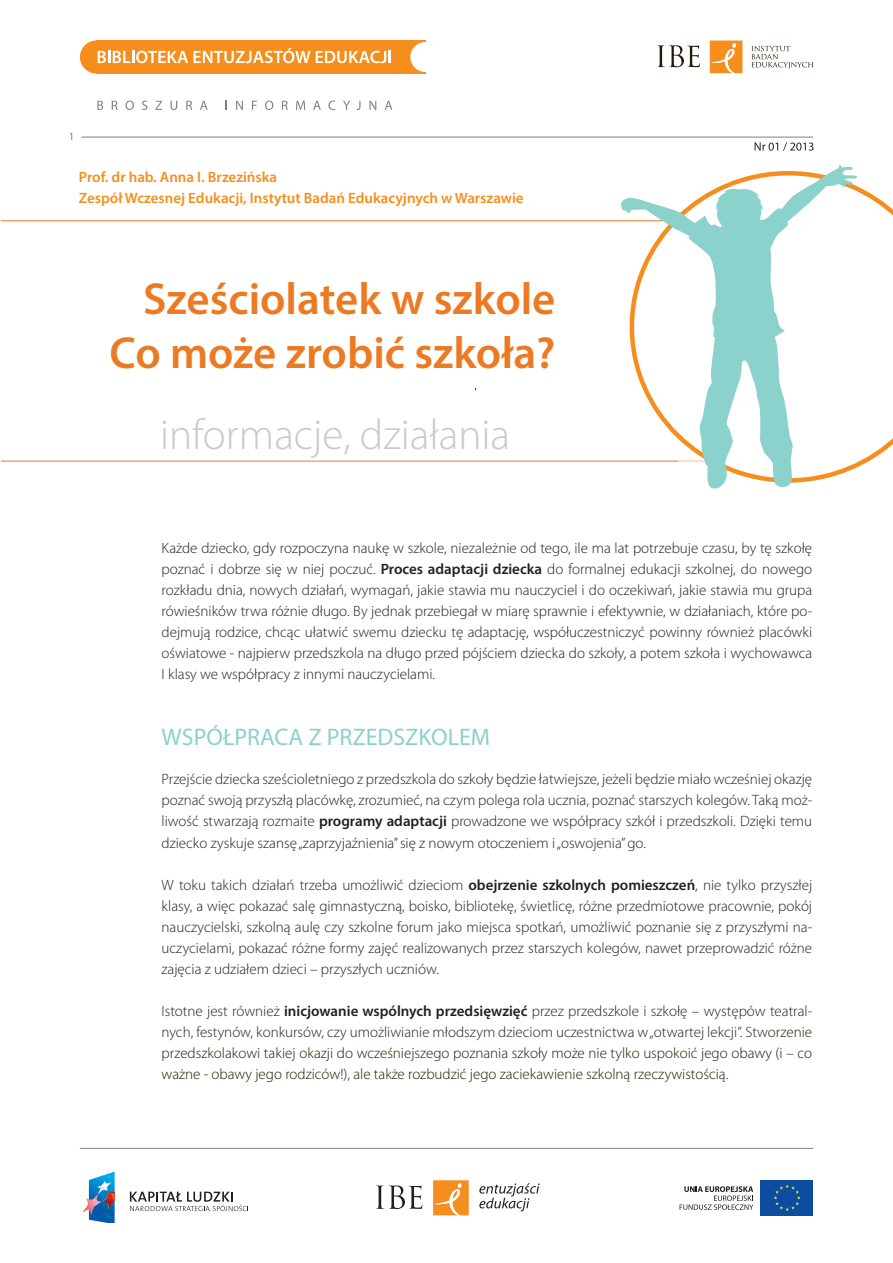
<style>
.page{position:relative;width:893px;height:1263px;background:#fff}
.page>*{position:absolute;margin:0;border:0;box-sizing:border-box;transform-origin:0 0}
.t1{font:600 45px "Myriad Pro";color:#ec7a23}
.t2{font:300 43.2px "Myriad Pro";color:#cacacc}
.tytuł_akapitu{font:24px "Myriad Pro";color:#8bd1cc}
.t3{font:300 15px/21px "Myriad Pro";color:#231f20;text-align:justify}
.t4{font:300 15px/21px "Myriad Pro";color:#251a05;text-align:justify}
.t5{font:600 15px "Myriad Pro";color:#f68e1e}
.t6{font:300 10.5px "Myriad Pro";color:#231f20}
.s1{font-weight:600}
.s2{color:#231f20}
.s3{font-weight:600;color:#231f20}
</style>
<div class="page">
<hr style="left:1px;top:220px;width:717px;height:1px;background:#ec7a23">
<hr style="left:1px;top:461px;width:717px;height:1px;background:#ec7a23">
<div style="left:96px;top:41px;width:329px;height:33px;background:#f68e1e"></div>
<div style="left:410px;top:42px;width:30px;height:30px;background:#fff;border-radius:50%"></div>
<div style="left:81px;top:42px;width:30px;height:30px;background:#f68e1e;border-radius:50%"></div>
<div style="left:80px;top:41px;width:33px;height:33px;border:3px solid #f68e1e;border-radius:50%"></div>
<svg style="left:657px;top:45px;width:43px;height:22px"></svg>
<svg style="left:751px;top:46px;width:62px;height:23px"></svg>
<svg style="left:710px;top:41px;width:32px;height:32px"></svg>
<hr style="left:81px;top:137px;width:732px;height:1px;background:#808083">
<svg style="left:98px;top:51px;width:90px;height:12px"></svg>
<svg style="left:194px;top:48px;width:116px;height:15px"></svg>
<svg style="left:316px;top:51px;width:75px;height:12px"></svg>
<svg style="left:97px;top:101px;width:6px;height:9px"></svg>
<svg style="left:112px;top:101px;width:6px;height:9px"></svg>
<svg style="left:126px;top:101px;width:8px;height:9px"></svg>
<svg style="left:142px;top:101px;width:5px;height:9px"></svg>
<svg style="left:155px;top:101px;width:7px;height:9px"></svg>
<svg style="left:171px;top:101px;width:6px;height:9px"></svg>
<svg style="left:186px;top:101px;width:6px;height:9px"></svg>
<svg style="left:200px;top:101px;width:8px;height:9px"></svg>
<svg style="left:236px;top:101px;width:7px;height:9px"></svg>
<svg style="left:252px;top:101px;width:5px;height:9px"></svg>
<svg style="left:265px;top:101px;width:8px;height:9px"></svg>
<svg style="left:282px;top:101px;width:6px;height:9px"></svg>
<svg style="left:296px;top:101px;width:9px;height:9px"></svg>
<svg style="left:313px;top:101px;width:8px;height:9px"></svg>
<svg style="left:328px;top:101px;width:7px;height:9px"></svg>
<svg style="left:343px;top:101px;width:7px;height:9px"></svg>
<svg style="left:356px;top:101px;width:4px;height:9px"></svg>
<svg style="left:369px;top:101px;width:7px;height:9px"></svg>
<svg style="left:385px;top:101px;width:7px;height:9px"></svg>
<svg style="left:755px;top:142px;width:58px;height:9px"></svg>
<svg style="left:680px;top:1186px;width:73px;height:24px"></svg>
<div style="left:760px;top:1180px;width:53px;height:35px;background:#0d4da1"></div>
<svg style="left:774px;top:1184px;width:27px;height:27px"></svg>
<svg style="left:130px;top:1191px;width:118px;height:20px"></svg>
<svg style="left:82px;top:1171px;width:33px;height:52px"></svg>
<svg style="left:433px;top:1180px;width:36px;height:35px"></svg>
<svg style="left:376px;top:1185px;width:46px;height:24px"></svg>
<svg style="left:479px;top:1183px;width:60px;height:28px"></svg>
<hr style="left:80px;top:1148px;width:733px;height:1px;background:#808083">
<svg style="left:857px;top:186px;width:36px;height:282px"></svg>
<svg style="left:618px;top:165px;width:239px;height:324px"></svg>
<p class="t6" style="left:69px;top:130px;width:7px">1</p>
<p class="t5" style="left:79px;top:168px;width:200px">Prof. dr hab. Anna I. Brzezińska</p>
<p class="t5" style="left:79px;top:189px;width:446px">Zespół Wczesnej Edukacji, Instytut Badań Edukacyjnych w Warszawie</p>
<p class="t1" style="left:143px;top:270px;width:414px">Sześciolatek w szkole</p>
<p class="t1" style="left:110px;top:324px;width:447px">Co może zrobić szkoła?</p>
<p class="t2" style="left:160px;top:411px;width:352px">informacje, działania</p>
<p class="t3" style="left:162px;top:538px;width:652px">Każde dziecko, gdy rozpoczyna naukę w szkole, niezależnie od tego, ile ma lat potrzebuje czasu, by tę szkołę poznać i dobrze się w niej poczuć. <span class="s1">Proces adaptacji dziecka</span> do formalnej edukacji szkolnej, do nowego rozkładu dnia, nowych działań, wymagań, jakie stawia mu nauczyciel i do oczekiwań, jakie stawia mu grupa rówieśników trwa różnie długo. By jednak przebiegał w miarę sprawnie i efektywnie, w działaniach, które po&shy;dejmują rodzice, chcąc ułatwić swemu dziecku tę adaptację, współuczestniczyć powinny również placówki oświatowe - najpierw przedszkola na długo przed pójściem dziecka do szkoły, a potem szkoła i wychowawca I klasy we współpracy z innymi nauczycielami.</p>
<p class="tytuł_akapitu" style="left:162px;top:723px;width:330px">WSPÓŁPRACA Z PRZEDSZKOLEM</p>
<p class="t3" style="left:162px;top:769px;width:652px">Przejście dziecka sześcioletniego z przedszkola do szkoły będzie łatwiejsze, jeżeli będzie miało wcześniej okazję poznać swoją przyszłą placówkę, zrozumieć, na czym polega rola ucznia, poznać starszych kolegów. Taką moż&shy;liwość stwarzają rozmaite <span class="s1">programy adaptacji</span> prowadzone we współpracy szkół i przedszkoli. Dzięki temu dziecko zyskuje szansę „zaprzyjaźnienia” się z nowym otoczeniem i„oswojenia” go.</p>
<p class="t3" style="left:162px;top:875px;width:652px">W toku takich działań trzeba umożliwić dzieciom <span class="s1">obejrzenie szkolnych pomieszczeń</span>, nie tylko przyszłej klasy, a więc pokazać salę gimnastyczną, boisko, bibliotekę, świetlicę, różne przedmiotowe pracownie, pokój nauczycielski, szkolną aulę czy szkolne forum jako miejsca spotkań, umożliwić poznanie się z przyszłymi na&shy;uczycielami, pokazać różne formy zajęć realizowanych przez starszych kolegów, nawet przeprowadzić różne zajęcia z udziałem dzieci – przyszłych uczniów.</p>
<p class="t4" style="left:162px;top:1001px;width:652px"><span class="s2">Istotne jest również</span> <span class="s3">inicjowanie wspólnych przedsięwzięć</span> <span class="s2">przez przedszkole i szkołę – występów teatral&shy;nych, festynów, konkursów, czy umożliwianie młodszym dzieciom uczestnictwa w„otwartej lekcji”. Stw</span>orzenie przedszkolakowi takiej okazji do wcześniejszego poznania szkoły może nie tylko uspokoić jego obawy (i – co ważne - obawy jego rodziców!), ale także rozbudzić jego zaciekawienie szkolną rzeczywistością.</p>
</div>
